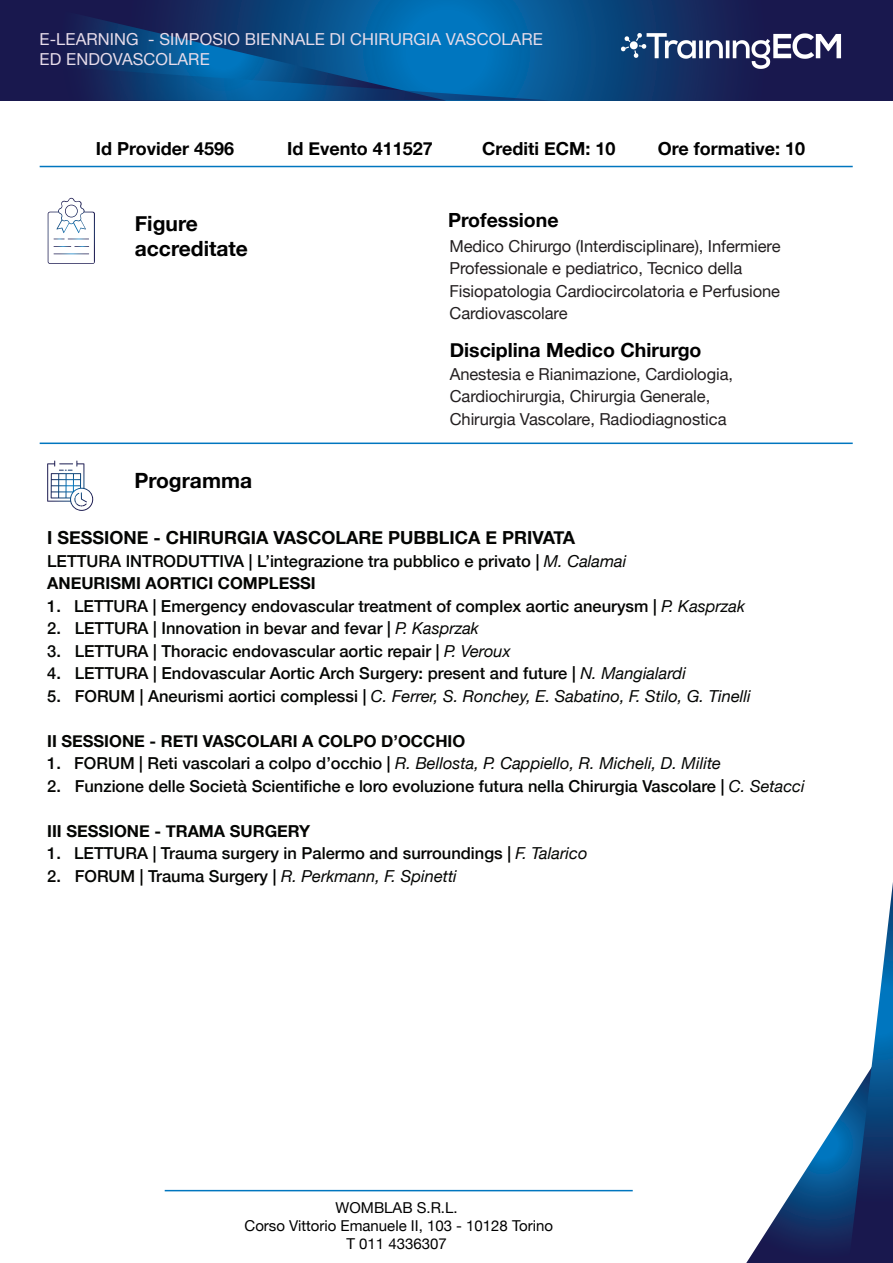
<style>
.page{position:relative;width:893px;height:1263px;background:#fff}
.page>*{position:absolute;margin:0;border:0;box-sizing:border-box;transform-origin:0 0}
.t1{font:700 21px/25.2px "Helvetica Neue";color:#000}
.t2{font:700 19.5px "Helvetica Neue";color:#000}
.t3{font:700 18px "Helvetica Neue";color:#000}
.t4{font:700 18px "Helvetica Neue";color:#040503}
.t5{font:500 16.5px/22.5px "Helvetica Neue";color:#040503}
.t6{font:16.5px/22.5px "Helvetica Neue";letter-spacing:-.005em;color:#231f20}
.t7{font:italic 16.5px "Helvetica Neue";color:#040503}
.t8{font:700 16.5px "Helvetica Neue";color:#040503}
.t9{font:16.5px/19.8px "Helvetica Neue";letter-spacing:.005em;color:#e7dcea}
.t10{font:15px/18px "Helvetica Neue";color:#000;text-align:center}
.s1{font-weight:400;font-style:italic}
.s2{font-weight:700}
.s3{font-weight:500;font-style:normal}
</style>
<div class="page">
<div style="left:0;top:0;width:893px;height:101px;background:#19184e"></div>
<svg style="left:82px;top:0;width:622px;height:101px;background:#08518e"></svg>
<hr style="left:165px;top:1190px;width:468px;height:1px;background:#0076bf">
<hr style="left:40px;top:443px;width:813px;height:1px;background:#0076bf">
<hr style="left:40px;top:166px;width:813px;height:1px;background:#0076bf">
<svg style="left:47px;top:460px;width:46px;height:51px"></svg>
<svg style="left:48px;top:198px;width:47px;height:66px"></svg>
<svg style="left:746px;top:882px;width:147px;height:381px"></svg>
<img style="left:616px;top:11px;width:226px;height:80px">
<p class="t9" style="left:40px;top:30px;width:505px">E-LEARNING - SIMPOSIO BIENNALE DI CHIRURGIA VASCOLARE<br>ED ENDOVASCOLARE</p>
<p class="t3" style="left:96px;top:134px;width:140px">Id Provider 4596</p>
<p class="t3" style="left:287px;top:134px;width:147px">Id Evento 411527</p>
<p class="t3" style="left:482px;top:134px;width:135px">Crediti ECM: 10</p>
<p class="t3" style="left:658px;top:134px;width:149px">Ore formative: 10</p>
<p class="t1" style="left:135px;top:212px;width:115px">Figure accreditate</p>
<p class="t1" style="left:134px;top:469px;width:119px">Programma</p>
<p class="t2" style="left:448px;top:205px;width:112px">Professione</p>
<p class="t6" style="left:449px;top:235px;width:332px">Medico Chirurgo (Interdisciplinare), Infermiere Professionale e pediatrico, Tecnico della Fisiopatologia Cardiocircolatoria e Perfusione Cardiovascolare</p>
<p class="t2" style="left:450px;top:335px;width:253px">Disciplina Medico Chirurgo</p>
<p class="t6" style="left:450px;top:363px;width:285px">Anestesia e Rianimazione, Cardiologia,<br>Cardiochirurgia, Chirurgia Generale,<br>Chirurgia Vascolare, Radiodiagnostica</p>
<p class="t4" style="left:47px;top:524px;width:530px">I SESSIONE - CHIRURGIA VASCOLARE PUBBLICA E PRIVATA</p>
<p class="t5" style="left:47px;top:548px;width:581px">LETTURA INTRODUTTIVA | L’integrazione tra pubblico e privato | <span class="s1">M. Calamai<br></span><span class="s2">ANEURISMI AORTICI COMPLESSI</span></p>
<p class="t5" style="left:47px;top:593px;width:699px">1. LETTURA | Emergency endovascular treatment of complex aortic aneurysm | <span class="s1">P. Kasprzak</span></p>
<p class="t5" style="left:47px;top:616px;width:433px">2. LETTURA | Innovation in bevar and fevar | <span class="s1">P. Kasprzak</span></p>
<p class="t5" style="left:47px;top:638px;width:465px">3. LETTURA | Thoracic endovascular aortic repair | <span class="s1">P. Veroux</span></p>
<p class="t5" style="left:47px;top:661px;width:640px">4. LETTURA | Endovascular Aortic Arch Surgery: present and future | <span class="s1">N. Mangialardi</span></p>
<p class="t7" style="left:47px;top:684px;width:705px"><span class="s3">5. FORUM | Aneurismi aortici complessi |</span> C. Ferrer, S. Ronchey, E. Sabatino, F. Stilo, G. Tinelli</p>
<p class="t8" style="left:47px;top:728px;width:420px">II SESSIONE - RETI VASCOLARI A COLPO D’OCCHIO</p>
<p class="t7" style="left:47px;top:751px;width:675px"><span class="s3">1. FORUM | Reti vascolari a colpo d’occhio |</span> R. Bellosta, P. Cappiello, R. Micheli, D. Milite</p>
<p class="t5" style="left:47px;top:773px;width:759px">2. Funzione delle Società Scientifiche e loro evoluzione futura nella Chirurgia Vascolare | <span class="s1">C. Setacci</span></p>
<p class="t8" style="left:47px;top:818px;width:265px">III SESSIONE - TRAMA SURGERY</p>
<p class="t5" style="left:47px;top:841px;width:542px">1. LETTURA | Trauma surgery in Palermo and surroundings | <span class="s1">F. Talarico</span></p>
<p class="t5" style="left:47px;top:863px;width:411px">2. FORUM | Trauma Surgery | <span class="s1">R. Perkmann, F. Spinetti</span></p>
<p class="t10" style="left:244px;top:1199px;width:310px">WOMBLAB S.R.L.<br>Corso Vittorio Emanuele II, 103 - 10128 Torino<br>T 011 4336307</p>
</div>
